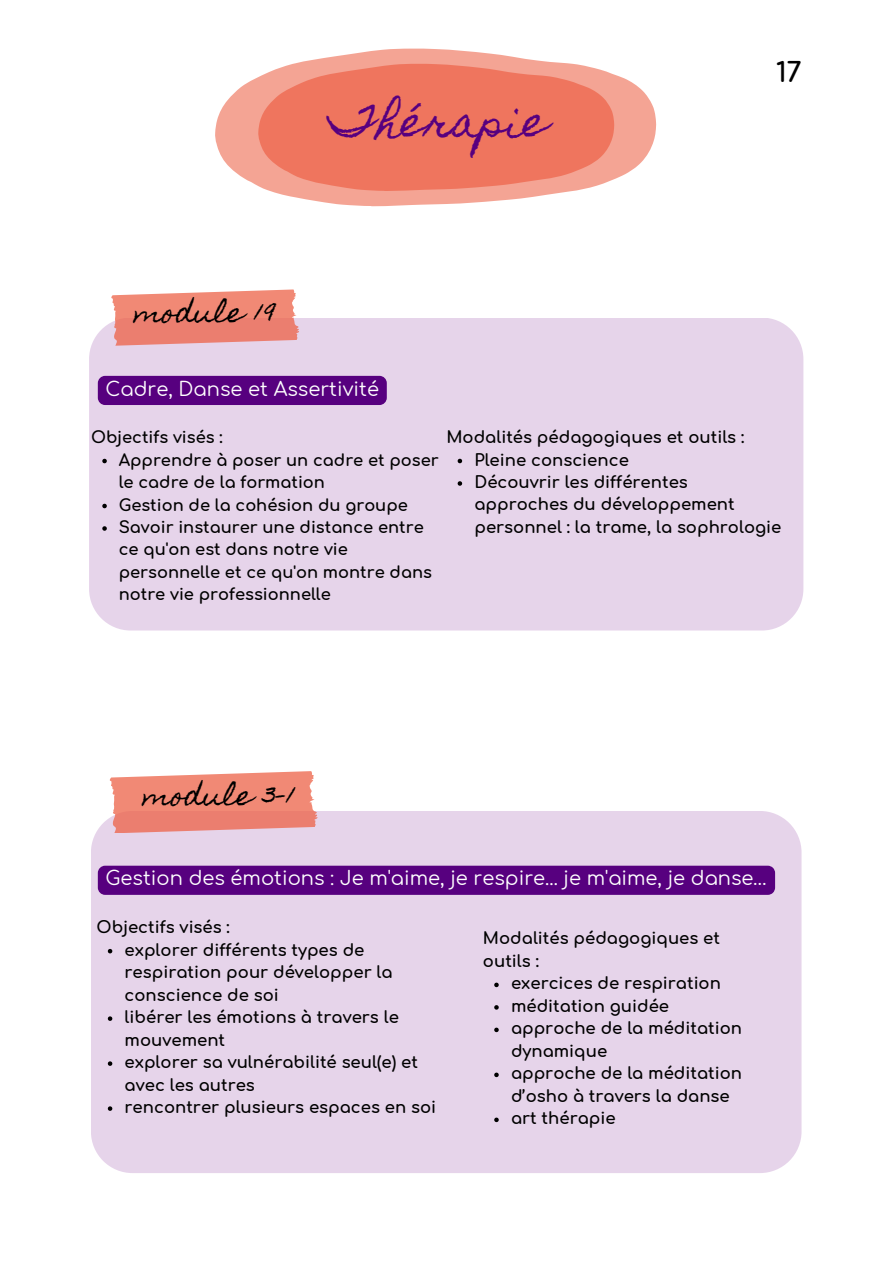
<style>
.page{position:relative;width:893px;height:1264px;background:#fff}
.page>*{position:absolute;margin:0;border:0;box-sizing:border-box;transform-origin:0 0}
.t1{font:41.55px "Homemade Apple";color:#57007f}
.t2{font:27px "Homemade Apple";color:#000}
.t3{font:700 27px "Comfortaa";color:#000}
.t4{font:19.5px "Comfortaa";color:#fff}
.t5{font:700 16.5px/22.5px "Comfortaa";color:#000}
.t6{font:700 16.2px/22.5px "Comfortaa";color:#000}
</style>
<div class="page">
<svg style="left:215px;top:49px;width:441px;height:157px"></svg>
<svg style="left:258px;top:64px;width:356px;height:127px;background:#f07e69"></svg>
<div style="left:89px;top:317px;width:714px;height:313px;background:#e6d4ea;border-radius:42px"></div>
<svg style="left:111px;top:289px;width:188px;height:57px;background:#ee9285"></svg>
<div style="left:98px;top:376px;width:289px;height:29px;background:#57007f;border-radius:7px"></div>
<svg style="left:102px;top:459px;width:5px;height:4px"></svg>
<svg style="left:102px;top:504px;width:5px;height:4px"></svg>
<svg style="left:102px;top:526px;width:5px;height:4px"></svg>
<svg style="left:457px;top:459px;width:5px;height:4px"></svg>
<svg style="left:457px;top:481px;width:5px;height:5px"></svg>
<div style="left:91px;top:811px;width:710px;height:362px;background:#e6d4ea"></div>
<svg style="left:110px;top:771px;width:207px;height:62px;background:#ef9284"></svg>
<div style="left:98px;top:865px;width:677px;height:29px;background:#57007f"></div>
<svg style="left:108px;top:948px;width:4px;height:5px"></svg>
<svg style="left:108px;top:1016px;width:4px;height:4px"></svg>
<svg style="left:108px;top:1061px;width:4px;height:4px"></svg>
<svg style="left:108px;top:1106px;width:4px;height:4px"></svg>
<svg style="left:494px;top:982px;width:4px;height:5px"></svg>
<svg style="left:494px;top:1005px;width:4px;height:4px"></svg>
<svg style="left:494px;top:1027px;width:4px;height:5px"></svg>
<svg style="left:494px;top:1072px;width:4px;height:5px"></svg>
<svg style="left:494px;top:1117px;width:4px;height:5px"></svg>
<p class="t1" style="left:330px;top:97px;width:220px">Thérapie</p>
<p class="t2" style="left:134px;top:296px;width:143px">module 19</p>
<p class="t3" style="left:776px;top:58px;width:27px">17</p>
<p class="t4" style="left:106px;top:378px;width:275px">Cadre, Danse et Assertivité</p>
<p class="t6" style="left:91px;top:426px;width:133px">Objectifs visés :</p>
<p class="t6" style="left:119px;top:449px;width:321px">Apprendre à poser un cadre et poser le cadre de la formation</p>
<p class="t6" style="left:119px;top:494px;width:291px">Gestion de la cohésion du groupe</p>
<p class="t6" style="left:119px;top:516px;width:315px">Savoir instaurer une distance entre ce qu'on est dans notre vie personnelle et ce qu'on montre dans notre vie professionnelle</p>
<p class="t5" style="left:446px;top:426px;width:299px">Modalités pédagogiques et outils :</p>
<p class="t5" style="left:474px;top:449px;width:156px">Pleine conscience</p>
<p class="t5" style="left:474px;top:471px;width:308px">Découvrir les différentes approches du développement personnel : la trame, la sophrologie</p>
<p class="t2" style="left:143px;top:779px;width:154px">module 3-1</p>
<p class="t4" style="left:106px;top:868px;width:663px">Gestion des émotions : Je m'aime, je respire... je m'aime, je danse…</p>
<p class="t5" style="left:97px;top:916px;width:135px">Objectifs visés :</p>
<p class="t5" style="left:125px;top:939px;width:269px">explorer différents types de respiration pour développer la conscience de soi</p>
<p class="t5" style="left:125px;top:1006px;width:276px">libérer les émotions à travers le mouvement</p>
<p class="t5" style="left:125px;top:1051px;width:295px">explorer sa vulnérabilité seul(e) et avec les autres</p>
<p class="t5" style="left:125px;top:1096px;width:313px">rencontrer plusieurs espaces en soi</p>
<p class="t5" style="left:483px;top:927px;width:239px">Modalités pédagogiques et outils :</p>
<p class="t5" style="left:511px;top:972px;width:211px">exercices de respiration</p>
<p class="t5" style="left:511px;top:995px;width:160px">méditation guidée</p>
<p class="t5" style="left:511px;top:1017px;width:233px">approche de la méditation dynamique</p>
<p class="t5" style="left:511px;top:1062px;width:233px">approche de la méditation d’osho à travers la danse</p>
<p class="t5" style="left:511px;top:1107px;width:106px">art thérapie</p>
</div>
